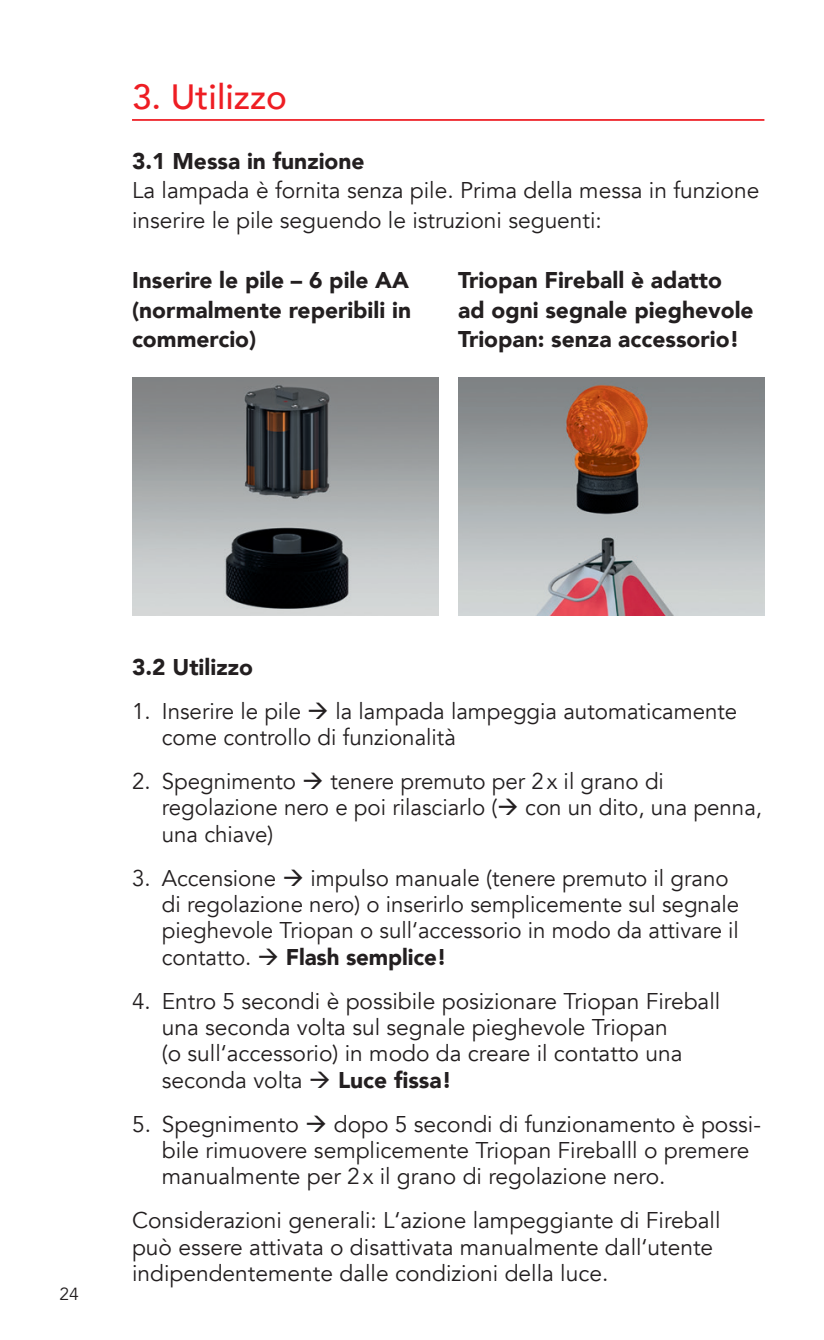
<style>
.page{position:relative;width:824px;height:1340px;background:#fff}
.page>*{position:absolute;margin:0;border:0;box-sizing:border-box;transform-origin:0 0}
.t1{font:500 35px "Avenir";color:#ee1d23}
.t2{font:22.75px/26.2px "Avenir";color:#231f20}
.t3{font:900 22.75px/29.8px "Avenir";color:#231f20}
.t4{font:17.5px "Avenir";color:#231f20}
.s1{font-weight:900}
</style>
<div class="page">
<hr style="left:132px;top:119px;width:632px;height:2px;background:#ee1d23">
<img style="left:132px;top:377px;width:306px;height:238px">
<img style="left:458px;top:377px;width:306px;height:238px">
<h1 class="t1" style="left:132px;top:67px;width:156px">3. Utilizzo</h1>
<p class="t3" style="left:132px;top:145px;width:234px">3.1 Messa in funzione</p>
<p class="t2" style="left:132px;top:176px;width:628px;line-height:29.8px">La lampada è fornita senza pile. Prima della messa in funzione inserire le pile seguendo le istruzioni seguenti:</p>
<p class="t3" style="left:132px;top:264px;width:280px;text-align:justify">Inserire le pile – 6 pile AA (normalmente reperibili in commercio)</p>
<p class="t3" style="left:458px;top:264px;width:297px">Triopan Fireball è adatto ad ogni segnale pieghevole<br>Triopan: senza accessorio!</p>
<p class="t4" style="left:60px;top:1283px;width:21px">24</p>
<p class="t3" style="left:132px;top:651px;width:122px">3.2 Utilizzo</p>
<p class="t2" style="left:162px;top:698px;width:577px;text-indent:-30px">1. Inserire le pile → la lampada lampeggia automaticamente come controllo di funzionalità</p>
<p class="t2" style="left:162px;top:768px;width:601px;text-indent:-30px">2. Spegnimento → tenere premuto per 2x il grano di regolazione nero e poi rilasciarlo (→ con un dito, una penna, una chiave)</p>
<p class="t2" style="left:162px;top:865px;width:579px;text-indent:-30px">3. Accensione → impulso manuale (tenere premuto il grano di regolazione nero) o inserirlo semplicemente sul segnale pieghevole Triopan o sull‘accessorio in modo da attivare il contatto. → <span class="s1">Flash semplice!</span></p>
<p class="t2" style="left:162px;top:988px;width:560px;text-indent:-30px">4. Entro 5 secondi è possibile posizionare Triopan Fireball una seconda volta sul segnale pieghevole Triopan<br>(o sull‘accessorio) in modo da creare il contatto una seconda volta → <span class="s1">Luce fissa!</span></p>
<p class="t2" style="left:162px;top:1111px;width:600px;text-indent:-30px">5. Spegnimento → dopo 5 secondi di funzionamento è possi&shy;bile rimuovere semplicemente Triopan Fireballl o premere manualmente per 2x il grano di regolazione nero.</p>
<p class="t2" style="left:132px;top:1207px;width:590px">Considerazioni generali: L‘azione lampeggiante di Fireball può essere attivata o disattivata manualmente dall‘utente indipendentemente dalle condizioni della luce.</p>
</div>
